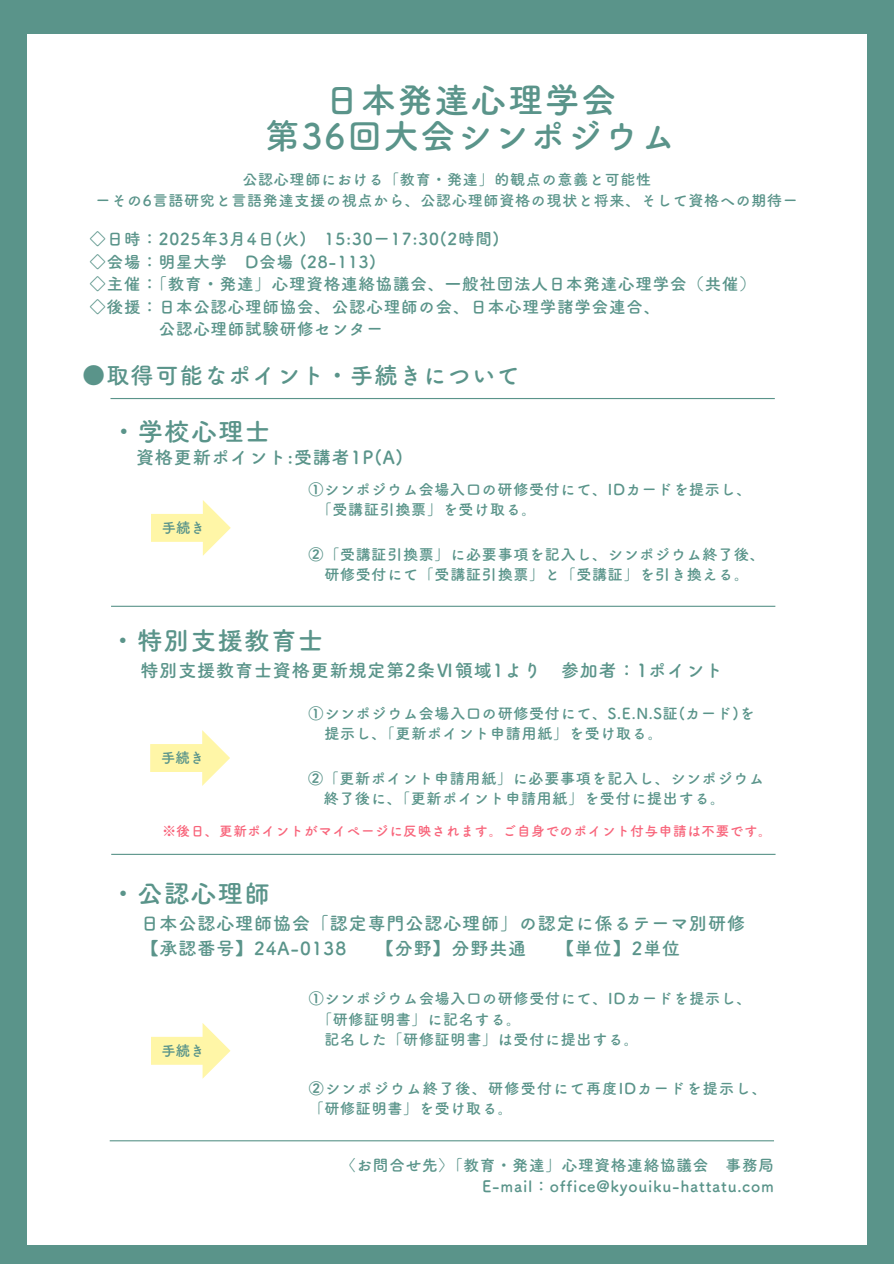
<style>
.page{position:relative;width:894px;height:1264px;background:#fff}
.page>*{position:absolute;margin:0;border:0;box-sizing:border-box;transform-origin:0 0}
.t1{font:34.95px/36px "Canva Tsuku A Rd Gothic Std B";letter-spacing:.05em;color:#5a948a;text-align:center}
.t2{font:25.5px "Canva Tsuku A Rd Gothic Std B";letter-spacing:.05em;color:#5a948a}
.t3{font:23.25px "Canva Tsuku A Rd Gothic Std B";letter-spacing:.05em;color:#5a948a}
.t4{font:18px/24.8px "Canva Tsuku A Rd Gothic Std B";letter-spacing:.05em;color:#5a948a}
.t5{font:16.5px "Canva Tsuku A Rd Gothic Std B";letter-spacing:.05em;color:#5a948a}
.t6{font:15.6px/21.3px "Canva Tsuku A Rd Gothic Std B";letter-spacing:.05em;color:#5a948a;text-align:right}
.t7{font:15px/20.2px "Canva Tsuku A Rd Gothic Std B";letter-spacing:.05em;color:#5a948a}
.t8{font:15px/20.2px "Canva Tsuku A Rd Gothic Std B";letter-spacing:.085em;color:#5a948a}
.t9{font:14.25px "Canva Tsuku A Rd Gothic Std B";color:#5a948a}
.t10{font:13.5px "Canva Tsuku A Rd Gothic Std B";letter-spacing:.05em;color:#f8657b}
</style>
<div class="page">
<div style="left:0;top:0;width:893px;height:1263px;background:#5a948a"></div>
<div style="left:27px;top:35px;width:839px;height:1209px;background:#fff"></div>
<svg style="left:151px;top:1023px;width:79px;height:55px"></svg>
<hr style="left:110px;top:1140px;width:663px;height:1px;background:#5a948a">
<hr style="left:111px;top:853px;width:664px;height:2px;background:#5a948a">
<hr style="left:111px;top:605px;width:664px;height:2px;background:#5a948a">
<hr style="left:110px;top:398px;width:664px;height:1px;background:#5a948a">
<svg style="left:150px;top:730px;width:80px;height:56px"></svg>
<svg style="left:151px;top:500px;width:80px;height:56px"></svg>
<p class="t1" style="left:265px;top:81px;width:412px">日本発達心理学会<br>第36回大会シンポジウム</p>
<p class="t7" style="left:96px;top:169px;width:703px;text-align:center">公認心理師における「教育・発達」的観点の意義と可能性<br>ーその6言語研究と言語発達支援の視点から、公認心理師資格の現状と将来、そして資格への期待ー</p>
<p class="t5" style="left:89px;top:230px;width:411px">◇日時：2025年3月 4日 (火) 15:30ー17:30(2時間)</p>
<p class="t5" style="left:89px;top:253px;width:288px">◇会場：明星大学 D会場 (28-113)</p>
<p class="t5" style="left:89px;top:275px;width:668px">◇主催：「教育・発達」心理資格連絡協議会、一般社団法人日本発達心理学会（共催）</p>
<p class="t5" style="left:89px;top:298px;width:572px">◇後援：日本公認心理師協会、公認心理師の会、日本心理学諸学会連合、</p>
<p class="t5" style="left:159px;top:320px;width:226px">公認心理師試験研修センター</p>
<h5 class="t3" style="left:82px;top:363px;width:438px">●取得可能なポイント・手続きについて</h5>
<h3 class="t2" style="left:111px;top:418px;width:157px">・学校心理士</h3>
<h3 class="t4" style="left:136px;top:445px;width:268px">資格更新ポイント:受講者1P(A)</h3>
<h6 class="t9" style="left:162px;top:520px;width:44px">手続き</h6>
<p class="t7" style="left:316px;top:479px;width:436px;text-indent:-8px">①シンポジウム会場入口の研修受付にて、IDカードを提示し、「受講証引換票」を受け取る。</p>
<h6 class="t7" style="left:308px;top:543px;width:457px;text-align:center">②「受講証引換票」に必要事項を記入し、シンポジウム終了後、研修受付にて「受講証引換票」と「受講証」を引き換える。</h6>
<h6 class="t2" style="left:110px;top:628px;width:210px">・特別支援教育士</h6>
<h6 class="t4" style="left:140px;top:658px;width:584px">特別支援教育士資格更新規定第2条Ⅵ領域1より 参加者：1ポイント</h6>
<p class="t7" style="left:324px;top:703px;width:431px;text-indent:-16px">①シンポジウム会場入口の研修受付にて、S.E.N.S証(カード)を提示し、「更新ポイント申請用紙」を受け取る。</p>
<h4 class="t7" style="left:324px;top:768px;width:442px;text-indent:-16px">②「更新ポイント申請用紙」に必要事項を記入し、シンポジウム終了後に、「更新ポイント申請用紙」を受付に提出する。</h4>
<h5 class="t9" style="left:161px;top:750px;width:44px">手続き</h5>
<h1 class="t10" style="left:162px;top:824px;width:610px">※後日、更新ポイントがマイページに反映されます。ご自身でのポイント付与申請は不要です。</h1>
<h6 class="t2" style="left:110px;top:880px;width:161px">・公認心理師</h6>
<h6 class="t4" style="left:141px;top:910px;width:605px">日本公認心理師協会「認定専門公認心理師」の認定に係るテーマ別研修【承認番号】24A-0138</h6>
<h6 class="t4" style="left:376px;top:935px;width:152px">【分野】分野共通</h6>
<h6 class="t4" style="left:556px;top:935px;width:126px">【単位】2単位</h6>
<h3 class="t7" style="left:309px;top:988px;width:444px">①シンポジウム会場入口の研修受付にて、IDカードを提示し、</h3>
<h3 class="t7" style="left:317px;top:1008px;width:205px">「研修証明書」に記名する。</h3>
<h3 class="t7" style="left:324px;top:1029px;width:316px">記名した「研修証明書」は受付に提出する。</h3>
<h2 class="t8" style="left:308px;top:1078px;width:459px">②シンポジウム終了後、研修受付にて再度IDカードを提示し、「研修証明書」を受け取る。</h2>
<p class="t9" style="left:161px;top:1043px;width:44px">手続き</p>
<p class="t6" style="left:340px;top:1154px;width:435px">〈お問合せ先〉「教育・発達」心理資格連絡協議会 事務局<br>E-mail：office@kyouiku-hattatu.com</p>
</div>
